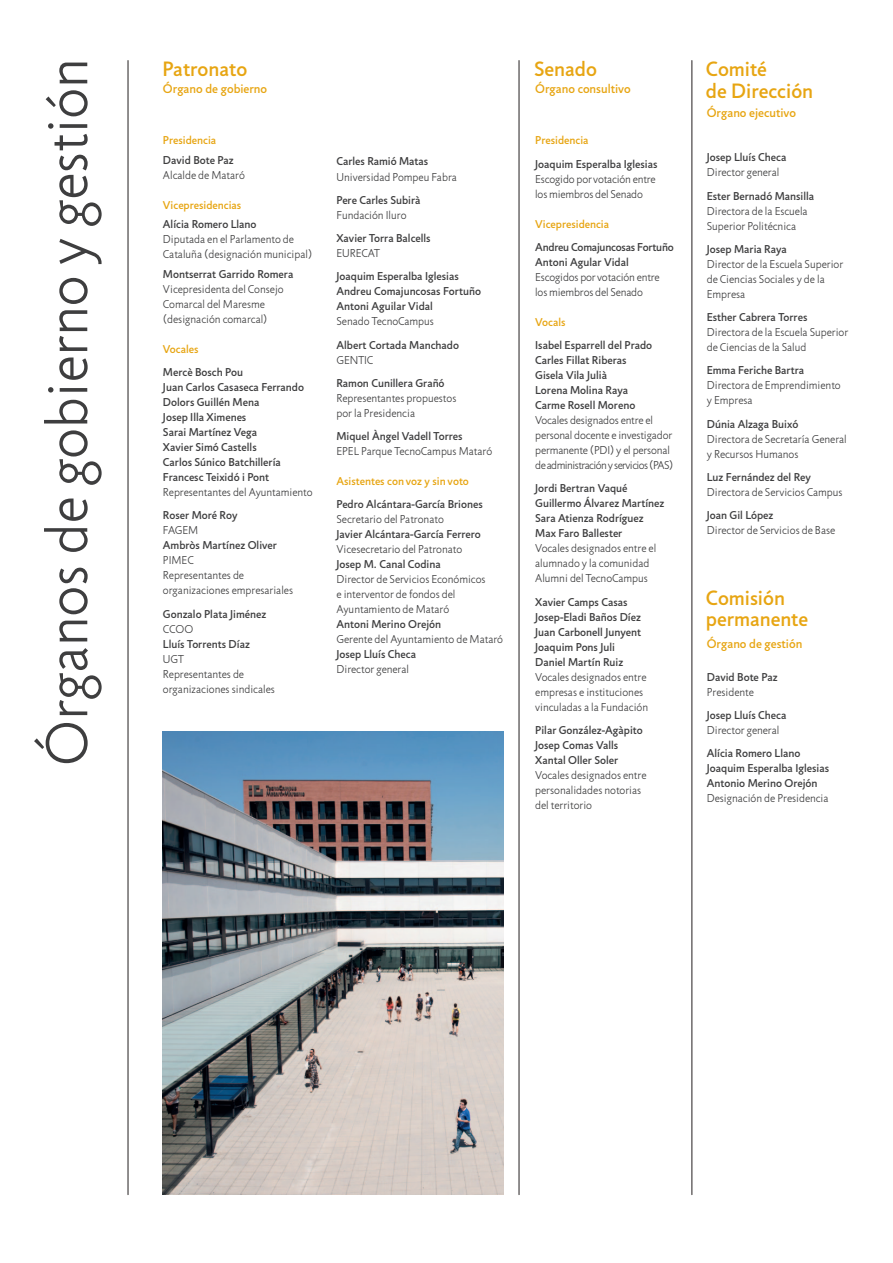
<style>
.page{position:relative;width:893px;height:1263px;background:#fff}
.page>*{position:absolute;margin:0;border:0;box-sizing:border-box;transform-origin:0 0}
.t1{font:300 60px "Jigsaw";color:#3e3e3f}
.t2{font:500 21px/22.5px "Jigsaw";color:#e7a512}
.t3{font:500 12.75px "Jigsaw";color:#e7a512}
.t4{font:300 11.55px/15px "Jigsaw";color:#3e3e3f}
.t5{font:500 11.55px/15px "Jigsaw";color:#3e3e3f}
.t6{font:500 11.55px "Jigsaw";color:#e7a512}
.t7{font:500 11.55px/15px "Jigsaw";letter-spacing:-.02em;color:#3e3e3f}
</style>
<div class="page">
<hr style="left:128px;top:61px;width:1px;height:1134px;background:#231f20">
<hr style="left:519px;top:61px;width:1px;height:1134px;background:#231f20">
<hr style="left:691px;top:61px;width:1px;height:1134px;background:#231f20">
<img style="left:162px;top:731px;width:341px;height:464px">
<h1 class="t1" style="left:34px;top:766px;width:709px;rotate:-90deg">Órganos de gobierno y gestión</h1>
<h2 class="t2" style="left:162px;top:58px;width:86px">Patronato</h2>
<p class="t3" style="left:163px;top:82px;width:106px">Órgano de gobierno</p>
<h2 class="t2" style="left:534px;top:58px;width:64px">Senado</h2>
<h2 class="t2" style="left:706px;top:58px;width:109px">Comité<br>de Dirección</h2>
<p class="t3" style="left:535px;top:82px;width:97px">Órgano consultivo</p>
<p class="t3" style="left:707px;top:105px;width:91px">Órgano ejecutivo</p>
<p class="t6" style="left:163px;top:134px;width:55px">Presidencia</p>
<p class="t5" style="left:163px;top:153px;width:72px">David Bote Paz</p>
<p class="t4" style="left:163px;top:168px;width:83px">Alcalde de Mataró</p>
<p class="t6" style="left:163px;top:198px;width:80px">Vicepresidencias</p>
<p class="t5" style="left:163px;top:217px;width:95px">Alícia Romero Llano</p>
<p class="t4" style="left:163px;top:232px;width:151px">Diputada en el Parlamento de<br>Cataluña (designación municipal)</p>
<p class="t5" style="left:163px;top:267px;width:132px">Montserrat Garrido Romera</p>
<p class="t4" style="left:163px;top:282px;width:122px">Vicepresidenta del Consejo<br>Comarcal del Maresme (designación comarcal)</p>
<p class="t6" style="left:163px;top:342px;width:37px">Vocales</p>
<p class="t5" style="left:163px;top:365px;width:143px">Mercè Bosch Pou<br>Juan Carlos Casaseca Ferrando<br>Dolors Guillén Mena<br>Josep I lla Ximenes<br>Sarai Martínez Vega<br>Xavier Simó Castells<br>Carlos Súnico Batchillería<br>Francesc Teixidó i Pont</p>
<p class="t4" style="left:163px;top:485px;width:151px">Representantes del Ayuntamiento</p>
<p class="t5" style="left:163px;top:508px;width:76px">Roser Moré Roy</p>
<p class="t4" style="left:163px;top:523px;width:37px">FAGEM</p>
<p class="t5" style="left:163px;top:538px;width:115px">Ambròs Martínez Oliver</p>
<p class="t4" style="left:163px;top:553px;width:132px">PIMEC<br>Representantes de organizaciones empresariales</p>
<p class="t5" style="left:163px;top:606px;width:105px">Gonzalo Plata Jiménez</p>
<p class="t4" style="left:163px;top:622px;width:32px">CCOO</p>
<p class="t5" style="left:163px;top:636px;width:88px">Lluís Torrents Díaz</p>
<p class="t4" style="left:163px;top:652px;width:113px">UGT<br>Representantes de organizaciones sindicales</p>
<p class="t5" style="left:336px;top:154px;width:93px">Carles Ramió Matas</p>
<p class="t4" style="left:336px;top:169px;width:122px">Universidad Pompeu Fabra</p>
<p class="t5" style="left:336px;top:193px;width:85px">Pere Carles Subirà</p>
<p class="t4" style="left:336px;top:208px;width:72px">Fundación Iluro</p>
<p class="t5" style="left:336px;top:231px;width:96px">Xavier Torra Balcells</p>
<p class="t4" style="left:336px;top:246px;width:45px">EURECAT</p>
<p class="t5" style="left:336px;top:269px;width:146px">Joaquim Esperalba Iglesias<br>Andreu Comajuncosas Fortuño<br>Antoni Aguilar Vidal</p>
<p class="t4" style="left:336px;top:314px;width:99px">Senado TecnoCampus</p>
<p class="t5" style="left:336px;top:337px;width:124px">Albert Cortada Manchado</p>
<p class="t4" style="left:336px;top:353px;width:38px">GENTIC</p>
<p class="t5" style="left:336px;top:376px;width:110px">Ramon Cunillera Grañó</p>
<p class="t4" style="left:336px;top:391px;width:121px">Representantes propuestos por la Presidencia</p>
<p class="t5" style="left:336px;top:429px;width:128px">Miquel Àngel Vadell Torres</p>
<p class="t4" style="left:336px;top:444px;width:157px">EPEL Parque TecnoCampus Mataró</p>
<p class="t6" style="left:336px;top:474px;width:134px">Asistentes con voz y sin voto</p>
<p class="t5" style="left:336px;top:497px;width:148px">Pedro Alcántara-García Briones</p>
<p class="t4" style="left:336px;top:512px;width:109px">Secretario del Patronato</p>
<p class="t5" style="left:336px;top:527px;width:146px">Javier Alcántara-García Ferrero</p>
<p class="t4" style="left:336px;top:542px;width:127px">Vicesecretario del Patronato</p>
<p class="t5" style="left:336px;top:557px;width:106px">Josep M. Canal Codina</p>
<p class="t4" style="left:336px;top:572px;width:151px">Director de Servicios Económicos e interventor de fondos del<br>Ayuntamiento de Mataró</p>
<p class="t5" style="left:336px;top:617px;width:106px">Antoni Merino Orejón</p>
<p class="t4" style="left:336px;top:632px;width:168px">Gerente del Ayuntamiento de Mataró</p>
<p class="t5" style="left:336px;top:647px;width:81px">Josep Lluís Checa</p>
<p class="t4" style="left:336px;top:662px;width:74px">Director general</p>
<p class="t6" style="left:535px;top:134px;width:55px">Presidencia</p>
<p class="t5" style="left:535px;top:156px;width:124px">Joaquim Esperalba Iglesias</p>
<p class="t4" style="left:535px;top:172px;width:122px">Escogido por votación entre los miembros del Senado</p>
<p class="t6" style="left:535px;top:217px;width:75px">Vicepresidencia</p>
<p class="t7" style="left:535px;top:240px;width:140px">Andreu Comajuncosas Fortuño<br>Antoni Agular Vidal</p>
<p class="t4" style="left:535px;top:270px;width:126px">Escogidos por votación entre los miembros del Senado</p>
<p class="t6" style="left:535px;top:315px;width:32px">Vocals</p>
<p class="t5" style="left:535px;top:338px;width:119px">Isabel Esparrell del Prado<br>Carles Fillat Riberas<br>Gisela Vila Julià<br>Lorena Molina Raya<br>Carme Rosell Moreno</p>
<p class="t4" style="left:535px;top:413px;width:140px">Vocales designados entre el personal docente e investigador permanente (PDI) y el personal de administración y servicios (PAS)</p>
<p class="t5" style="left:535px;top:481px;width:131px">Jordi Bertran Vaqué<br>Guillermo Álvarez Martínez<br>Sara Atienza Rodríguez<br>Max Faro Ballester</p>
<p class="t4" style="left:535px;top:541px;width:122px">Vocales designados entre el alumnado y la comunidad<br>Alumni del TecnoCampus</p>
<p class="t5" style="left:535px;top:594px;width:107px">Xavier Camps Casas<br>Josep-Eladi Baños Díez<br>Juan Carbonell Junyent<br>Joaquim Pons Juli<br>Daniel Martín Ruiz</p>
<p class="t4" style="left:535px;top:670px;width:114px">Vocales designados entre empresas e instituciones vinculadas a la Fundación</p>
<p class="t5" style="left:535px;top:723px;width:109px">Pilar González-Agàpito<br>Josep Comas Valls<br>Xantal Oller Soler</p>
<p class="t4" style="left:535px;top:768px;width:113px">Vocales designados entre personalidades notorias del territorio</p>
<p class="t5" style="left:707px;top:150px;width:81px">Josep Lluís Checa</p>
<p class="t4" style="left:707px;top:165px;width:74px">Director general</p>
<p class="t5" style="left:707px;top:188px;width:109px">Ester Bernadó Mansilla</p>
<p class="t4" style="left:707px;top:204px;width:102px">Directora de la Escuela<br>Superior Politécnica</p>
<p class="t5" style="left:707px;top:242px;width:82px">Josep Maria Raya</p>
<p class="t4" style="left:707px;top:257px;width:138px">Director de la Escuela Superior de Ciencias Sociales y de la<br>Empresa</p>
<p class="t5" style="left:707px;top:310px;width:102px">Esther Cabrera Torres</p>
<p class="t4" style="left:707px;top:325px;width:143px">Directora de la Escuela Superior de Ciencias de la Salud</p>
<p class="t5" style="left:707px;top:363px;width:99px">Emma Feriche Bartra</p>
<p class="t4" style="left:707px;top:378px;width:135px">Directora de Emprendimiento y Empresa</p>
<p class="t5" style="left:707px;top:417px;width:93px">Dúnia Alzaga Buixó</p>
<p class="t4" style="left:707px;top:432px;width:141px">Directora de Secretaría General y Recursos Humanos</p>
<p class="t5" style="left:707px;top:470px;width:106px">Luz Fernández del Rey</p>
<p class="t4" style="left:707px;top:485px;width:137px">Directora de Servicios Campus</p>
<p class="t5" style="left:707px;top:508px;width:68px">Joan Gil López</p>
<p class="t4" style="left:707px;top:523px;width:130px">Director de Servicios de Base</p>
<h2 class="t2" style="left:706px;top:588px;width:104px;line-height:21px">Comisión permanente</h2>
<p class="t3" style="left:707px;top:636px;width:97px">Órgano de gestión</p>
<p class="t5" style="left:707px;top:670px;width:72px">David Bote Paz</p>
<p class="t4" style="left:707px;top:685px;width:49px">Presidente</p>
<p class="t5" style="left:707px;top:708px;width:81px">Josep Lluís Checa</p>
<p class="t4" style="left:707px;top:723px;width:74px">Director general</p>
<p class="t5" style="left:707px;top:746px;width:124px">Alícia Romero Llano<br>Joaquim Esperalba Iglesias<br>Antonio Merino Orejón</p>
<p class="t4" style="left:707px;top:791px;width:123px">Designación de Presidencia</p>
</div>
